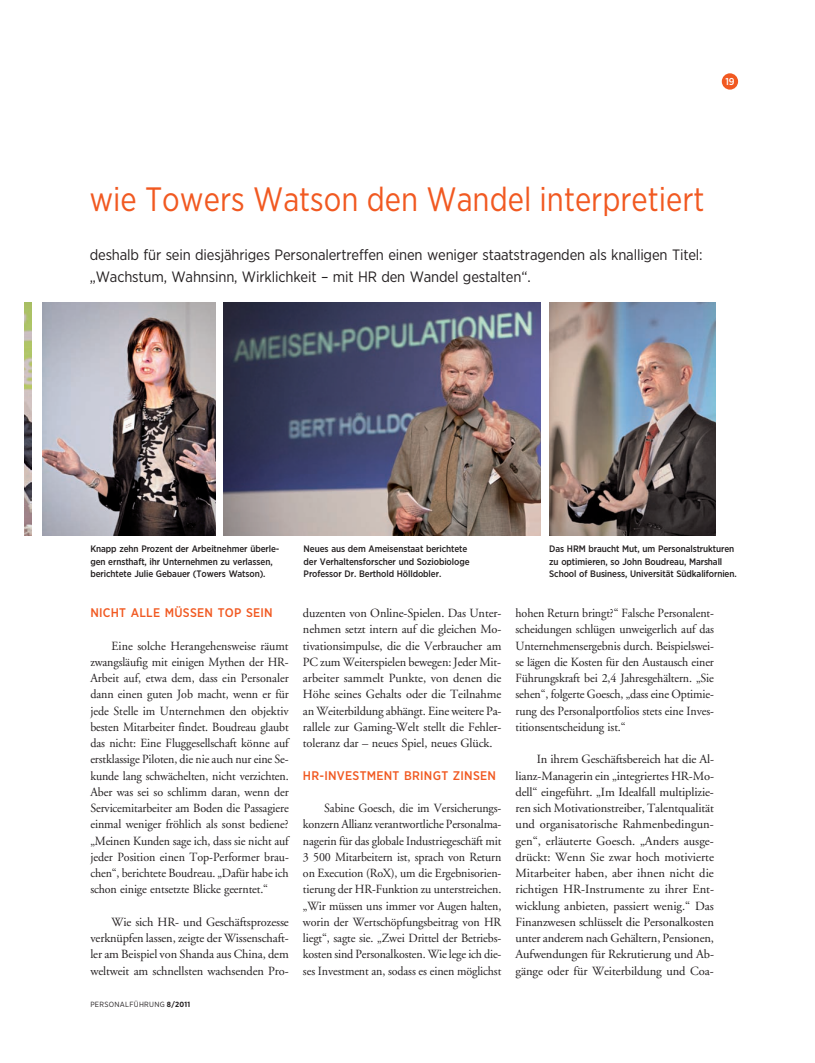
<style>
.page{position:relative;width:815px;height:1063px;background:#fff}
.page>*{position:absolute;margin:0;border:0;box-sizing:border-box;transform-origin:0 0}
.t1{font:33.75px "Gotham Narrow";color:#f15921;scale:.94 1}
.t2{font:15px/22.5px "Gotham Narrow";letter-spacing:-.01em;color:#231f20}
.t3{font:12.5px/16.2px "Adobe Garamond";letter-spacing:-.01em;color:#231f20;text-align:justify;scale:.96 1}
.t4{font:12.5px/16.2px "Adobe Garamond";letter-spacing:-.01em;color:#231f20;text-align:justify}
.t5{font:500 12.5px "Gotham Narrow";letter-spacing:.02em;color:#f15921}
.t6{font:500 10px "Gotham Narrow";color:#fff}
.t7{font:500 9.38px/12.5px "Gotham Narrow";letter-spacing:-.01em;color:#231f20}
.t8{font:7.5px "Gotham Narrow";letter-spacing:.04em;color:#231f20}
.s1{font-weight:700}
</style>
<div class="page">
<div style="left:722px;top:73px;width:16px;height:17px;background:#f15921;border-radius:50%"></div>
<img style="left:549px;top:302px;width:166px;height:234px">
<img style="left:43px;top:302px;width:172px;height:234px">
<img style="left:223px;top:302px;width:318px;height:234px">
<img style="left:25px;top:302px;width:6px;height:234px">
<p class="t6" style="left:725px;top:78px;width:11px">19</p>
<h1 class="t1" style="left:89px;top:186px;width:656px">wie Towers Watson den Wandel interpretiert</h1>
<p class="t2" style="left:90px;top:244px;width:614px">deshalb für sein diesjähriges Personalertreffen einen weniger staatstragenden als knalligen Titel: „Wachstum, Wahnsinn, Wirklichkeit – mit HR den Wandel gestalten“.</p>
<p class="t7" style="left:90px;top:543px;width:191px">Knapp zehn Prozent der Arbeitnehmer überle&shy;gen ernsthaft, ihr Unternehmen zu verlassen, berichtete Julie Gebauer (Towers Watson).</p>
<p class="t7" style="left:304px;top:543px;width:168px">Neues aus dem Ameisenstaat berichtete der Verhaltensforscher und Soziobiologe<br>Professor Dr. Berthold Hölldobler.</p>
<p class="t7" style="left:549px;top:543px;width:189px">Das HRM braucht Mut, um Personalstrukturen zu optimieren, so John Boudreau, Marshall<br>School of Business, Universität Südkalifornien.</p>
<p class="t5" style="left:90px;top:608px;width:184px">NICHT ALLE MÜSSEN TOP SEIN</p>
<p class="t3" style="left:90px;top:639px;width:208px;text-indent:21px">Eine solche Herangehensweise räumt zwangsläufig mit einigen Mythen der HR-Arbeit auf, etwa dem, dass ein Personaler dann einen guten Job macht, wenn er für jede Stelle im Unternehmen den objektiv besten Mitarbeiter findet. Boudreau glaubt das nicht: Eine Fluggesellschaft könne auf erstklassige Piloten, die nie auch nur eine Se&shy;kunde lang schwächelten, nicht verzichten.<br>Aber was sei so schlimm daran, wenn der Servicemitarbeiter am Boden die Passagiere einmal weniger fröhlich als sonst bediene? „Meinen Kunden sage ich, dass sie nicht auf jeder Position einen Top-Performer brau&shy;chen“, berichtete Boudreau. „Dafür habe ich schon einige entsetzte Blicke geerntet.“</p>
<p class="t4" style="left:90px;top:915px;width:200px;text-indent:21px">Wie sich HR- und Geschäftsprozesse verknüpfen lassen, zeigte der Wissenschaft&shy;ler am Beispiel von Shanda aus China, dem weltweit am schnellsten wachsenden Pro-</p>
<p class="t8" style="left:90px;top:1002px;width:101px">PERSONALFÜHRUNG <span class="s1">8/2011</span></p>
<p class="t4" style="left:303px;top:606px;width:200px">duzenten von Online-Spielen. Das Unter&shy;nehmen setzt intern auf die gleichen Mo&shy;tivationsimpulse, die die Verbraucher am PC zum Weiterspielen bewegen: Jeder Mit&shy;arbeiter sammelt Punkte, von denen die Höhe seines Gehalts oder die Teilnahme an Weiterbildung abhängt. Eine weitere Pa&shy;rallele zur Gaming-Welt stellt die Fehler&shy;toleranz dar – neues Spiel, neues Glück.</p>
<p class="t5" style="left:303px;top:771px;width:195px">HR-INVESTMENT BRINGT ZINSEN</p>
<p class="t3" style="left:303px;top:801px;width:208px;text-indent:21px">Sabine Goesch, die im Versicherungs&shy;konzern Allianz verantwortliche Personalma&shy;nagerin für das globale Industriegeschäft mit 3 500 Mitarbeitern ist, sprach von Return on Execution (RoX), um die Ergebnisorien&shy;tierung der HR-Funktion zu unterstreichen. „Wir müssen uns immer vor Augen halten, worin der Wertschöpfungsbeitrag von HR liegt“, sagte sie. „Zwei Drittel der Betriebs&shy;kosten sind Personalkosten. Wie lege ich die&shy;ses Investment an, sodass es einen möglichst</p>
<p class="t3" style="left:516px;top:606px;width:208px">hohen Return bringt?“ Falsche Personalent&shy;scheidungen schlügen unweigerlich auf das Unternehmensergebnis durch. Beispielswei&shy;se lägen die Kosten für den Austausch einer Führungskraft bei 2,4 Jahresgehältern. „Sie sehen“, folgerte Goesch, „dass eine Optimie&shy;rung des Personalportfolios stets eine Inves&shy;titionsentscheidung ist.“</p>
<p class="t4" style="left:516px;top:752px;width:200px;text-indent:21px">In ihrem Geschäftsbereich hat die Al&shy;lianz-Managerin ein „integriertes HR-Mo&shy;dell“ eingeführt. „Im Idealfall multiplizie&shy;ren sich Motivationstreiber, Talentqualität und organisatorische Rahmenbedingun&shy;gen“, erläuterte Goesch. „Anders ausge&shy;drückt: Wenn Sie zwar hoch motivierte Mitarbeiter haben, aber ihnen nicht die richtigen HR-Instrumente zu ihrer Ent&shy;wicklung anbieten, passiert wenig.“ Das Finanzwesen schlüsselt die Personalkosten unter anderem nach Gehältern, Pensionen, Aufwendungen für Rekrutierung und Ab&shy;gänge oder für Weiterbildung und Coa-</p>
</div>
